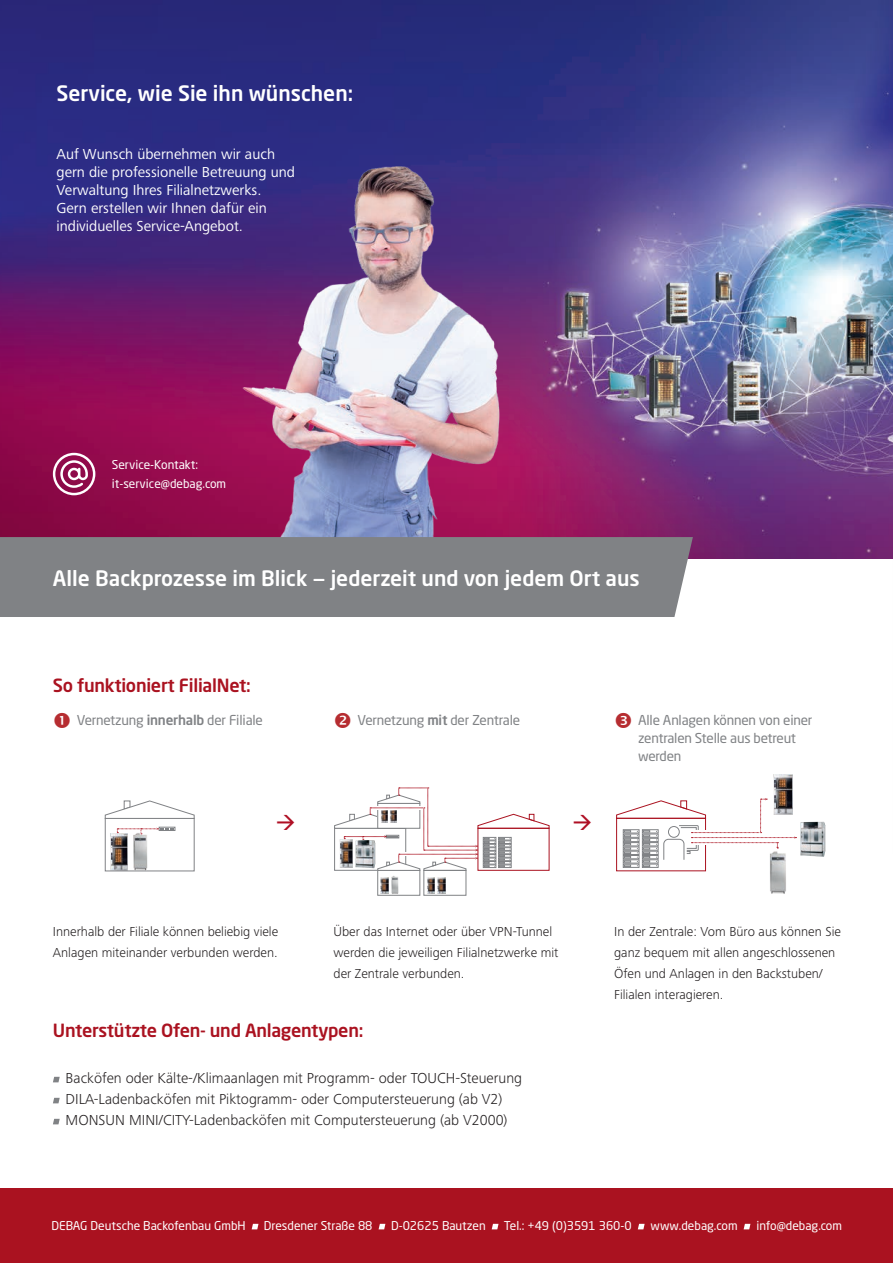
<style>
.page{position:relative;width:893px;height:1263px;background:#fff}
.page>*{position:absolute;margin:0;border:0;box-sizing:border-box;transform-origin:0 0}
.t1{font:500 21px "Neo Sans W1 G";color:#fff}
.t2{font:500 18px "Neo Sans W1 G";letter-spacing:-.015em;color:#aa1220}
.t3{font:300 15px/21px "Frutiger Next LTW1 G";color:#231f20}
.t4{font:15px/18px "Frutiger Next LTW1 G";color:#fff}
.t5{font:300 13.5px/21px "Frutiger Next LTW1 G";color:#231f20}
.t6{font:13.5px/18px "Neo Sans W1 G";letter-spacing:-.015em;color:#808285}
.t7{font:12px/19.5px "Neo Sans W1 G";color:#fff}
.s1{font-weight:500}
</style>
<div class="page">
<img style="left:0;top:0;width:893px;height:558px">
<div style="left:0;top:1188px;width:893px;height:75px;background:#aa1220"></div>
<svg style="left:252px;top:1224px;width:6px;height:5px"></svg>
<svg style="left:379px;top:1224px;width:6px;height:5px"></svg>
<svg style="left:492px;top:1224px;width:6px;height:5px"></svg>
<svg style="left:638px;top:1224px;width:7px;height:5px"></svg>
<svg style="left:744px;top:1224px;width:6px;height:5px"></svg>
<img style="left:239px;top:143px;width:293px;height:394px">
<div style="left:0;top:537px;width:693px;height:80px;background:#808285"></div>
<div style="left:378px;top:870px;width:42px;height:25px;border:1px solid #808285"></div>
<img style="left:427px;top:877px;width:8px;height:16px">
<img style="left:437px;top:877px;width:8px;height:16px">
<svg style="left:334px;top:788px;width:215px;height:83px"></svg>
<img style="left:387px;top:876px;width:15px;height:19px">
<img style="left:380px;top:877px;width:9px;height:16px">
<img style="left:770px;top:867px;width:16px;height:27px">
<div style="left:623px;top:864px;width:16px;height:4px;border:1px solid #808285"></div>
<div style="left:642px;top:864px;width:16px;height:4px;border:1px solid #808285"></div>
<svg style="left:616px;top:798px;width:180px;height:69px"></svg>
<img style="left:772px;top:774px;width:21px;height:40px">
<img style="left:800px;top:821px;width:25px;height:36px">
<div style="left:105px;top:818px;width:89px;height:53px;border:1px solid #808285"></div>
<svg style="left:105px;top:800px;width:90px;height:19px"></svg>
<img style="left:123px;top:834px;width:33px;height:38px">
<div style="left:159px;top:827px;width:16px;height:4px;border:1px solid #808285"></div>
<img style="left:109px;top:834px;width:19px;height:36px">
<svg style="left:117px;top:828px;width:57px;height:6px"></svg>
<svg style="left:53px;top:1077px;width:7px;height:5px"></svg>
<svg style="left:53px;top:1098px;width:7px;height:5px"></svg>
<svg style="left:53px;top:1119px;width:7px;height:5px"></svg>
<svg style="left:53px;top:453px;width:42px;height:42px"></svg>
<h1 class="t1" style="left:57px;top:80px;width:298px">Service, wie Sie ihn wünschen:</h1>
<p class="t4" style="left:57px;top:145px;width:240px">Auf Wunsch übernehmen wir auch gern die professionelle Betreuung und Verwaltung Ihres Filialnetzwerks.<br>Gern erstellen wir Ihnen dafür ein individuelles Service-Angebot.</p>
<p class="t7" style="left:112px;top:455px;width:116px">Service-Kontakt: it-service@debag.com</p>
<h1 class="t1" style="left:53px;top:565px;width:588px">Alle Backprozesse im Blick ― jederzeit und von jedem Ort aus</h1>
<h2 class="t2" style="left:53px;top:674px;width:199px">So funktioniert FilialNet:</h2>
<p class="t6" style="left:77px;top:711px;width:188px">Vernetzung <span class="s1">innerhalb</span> der Filiale</p>
<p class="t6" style="left:358px;top:711px;width:164px">Vernetzung <span class="s1">mit</span> der Zentrale</p>
<p class="t6" style="left:638px;top:711px;width:176px">Alle Anlagen können von einer zentralen Stelle aus betreut werden</p>
<p class="t5" style="left:53px;top:921px;width:227px">Innerhalb der Filiale können beliebig viele<br>Anlagen miteinander verbunden werden.</p>
<p class="t5" style="left:333px;top:921px;width:226px">Über das Internet oder über VPN-Tunnel werden die jeweiligen Filialnetzwerke mit der Zentrale verbunden.</p>
<p class="t5" style="left:614px;top:921px;width:228px">In der Zentrale: Vom Büro aus können Sie ganz bequem mit allen angeschlossenen Öfen und Anlagen in den Backstuben/ Filialen interagieren.</p>
<h2 class="t2" style="left:53px;top:1019px;width:312px">Unterstützte Ofen- und Anlagentypen:</h2>
<p class="t3" style="left:66px;top:1068px;width:458px">Backöfen oder Kälte-/Klimaanlagen mit Programm- oder TOUCH-Steuerung<br>DILA-Ladenbacköfen mit Piktogramm- oder Computersteuerung (ab V2)<br>MONSUN MINI/CITY-Ladenbacköfen mit Computersteuerung (ab V2000)</p>
<p class="t7" style="left:51px;top:1216px;width:196px">DEBAG Deutsche Backofenbau GmbH</p>
<p class="t7" style="left:264px;top:1216px;width:110px">Dresdener Straße 88</p>
<p class="t7" style="left:391px;top:1216px;width:96px">D-02625 Bautzen</p>
<p class="t7" style="left:504px;top:1216px;width:130px">Tel.: +49 (0)3591 360-0</p>
<p class="t7" style="left:651px;top:1216px;width:88px">www.debag.com</p>
<p class="t7" style="left:756px;top:1216px;width:87px">info@debag.com</p>
</div>
